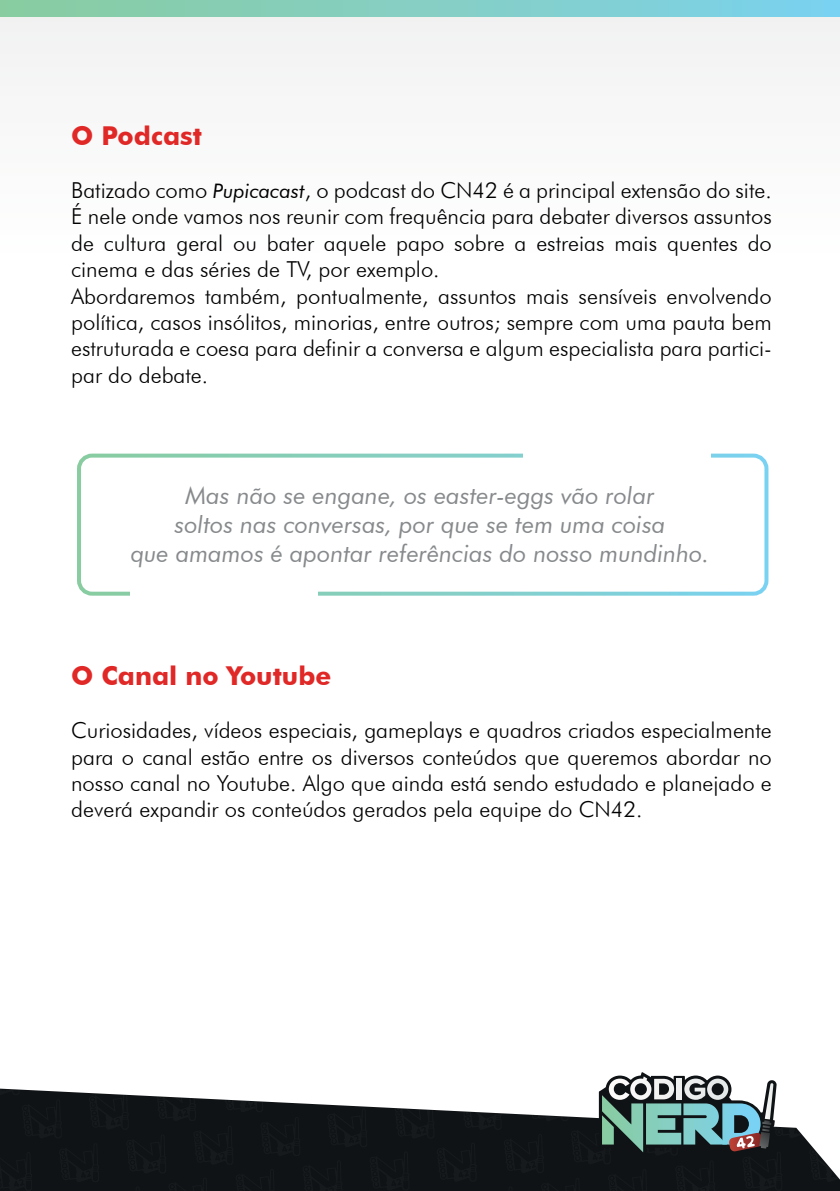
<style>
.page{position:relative;width:840px;height:1191px;background:#fff}
.page>*{position:absolute;margin:0;border:0;box-sizing:border-box;transform-origin:0 0}
.t1{font:700 26px "Futura BT";color:#e02827}
.t2{font:italic 24px/28.8px "Futura BT";color:#878a8c;text-align:center}
.t3{font:300 22px/26.4px "Futura BT";color:#000001}
.s1{font-weight:400;font-style:italic;font-size:20px}
</style>
<div class="page">
<svg style="left:0;top:1072px;width:839px;height:119px"></svg>
<div style="left:0;top:0;width:839px;height:17px;background:linear-gradient(to right,#8acc9e,#7cd2ec)"></div>
<div style="left:77px;top:453px;width:691px;height:142px;border:4px solid #fff;border-radius:13px"></div>
<div style="left:130px;top:587px;width:188px;height:13px;background:#fff"></div>
<div style="left:522px;top:449px;width:188px;height:13px;background:#fff"></div>
<p class="t1" style="left:71px;top:120px;width:132px">O Podcast</p>
<p class="t3" style="left:71px;top:177px;width:701px">Batizado como <span class="s1">Pupicacast</span>, o podcast do CN42 é a principal extensão do site.<br>É nele onde vamos nos reunir com frequência para debater diversos assuntos de cultura geral ou bater aquele papo sobre a estreias mais quentes do cinema e das séries de TV, por exemplo.<br>Abordaremos também, pontualmente, assuntos mais sensíveis envolvendo política, casos insólitos, minorias, entre outros; sempre com uma pauta bem estruturada e coesa para definir a conversa e algum especialista para partici&shy;par do debate.</p>
<p class="t2" style="left:131px;top:481px;width:579px">Mas não se engane, os easter-eggs vão rolar<br>soltos nas conversas, por que se tem uma coisa<br>que amamos é apontar referências do nosso mundinho.</p>
<p class="t1" style="left:71px;top:660px;width:261px">O Canal no Youtube</p>
<p class="t3" style="left:71px;top:717px;width:701px;text-align:justify">Curiosidades, vídeos especiais, gameplays e quadros criados especialmente para o canal estão entre os diversos conteúdos que queremos abordar no nosso canal no Youtube. Algo que ainda está sendo estudado e planejado e deverá expandir os conteúdos gerados pela equipe do CN42.</p>
</div>
